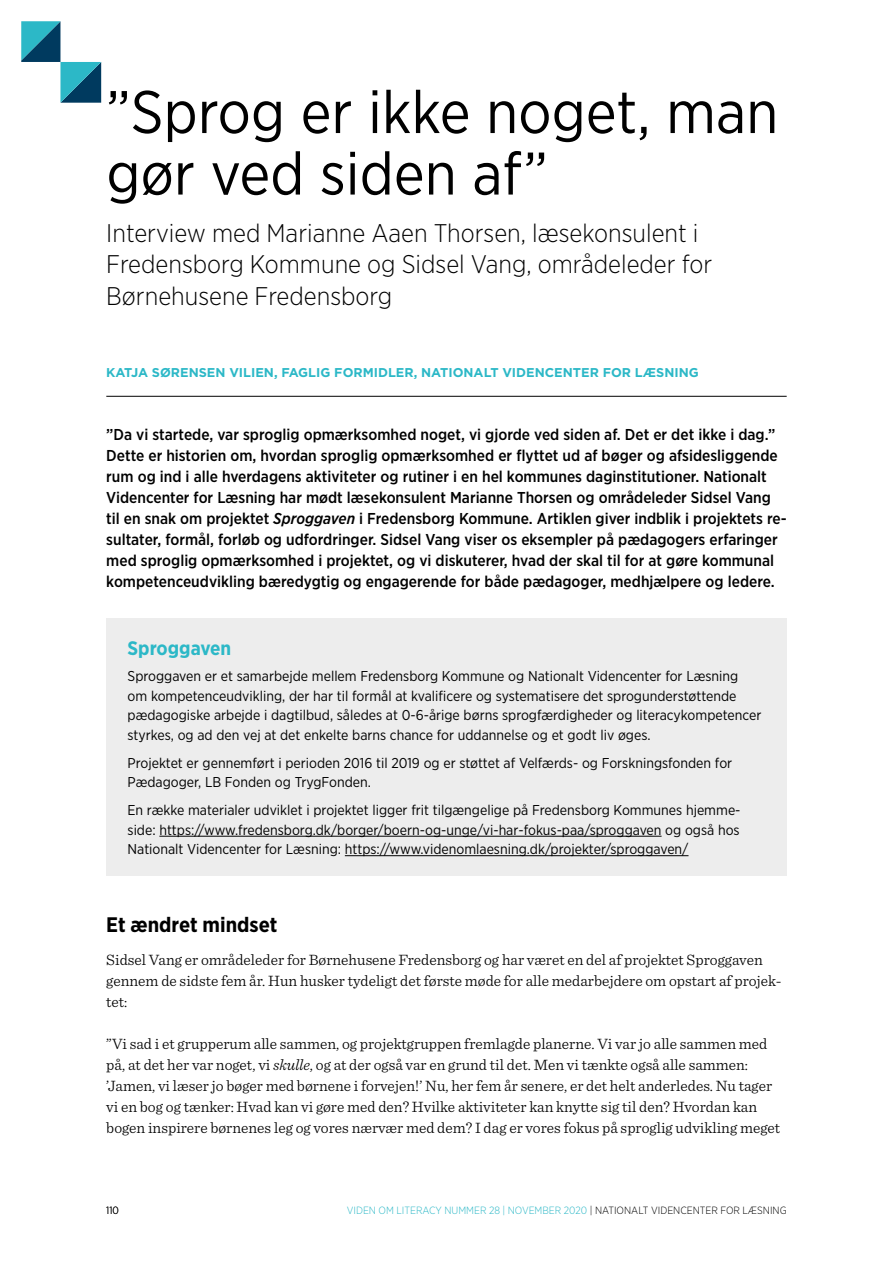
<style>
.page{position:relative;width:893px;height:1263px;background:#fff}
.page>*{position:absolute;margin:0;border:0;box-sizing:border-box;transform-origin:0 0}
.t1{font:60px/61.5px "Gotham Narrow";color:#000}
.t2{font:300 25.5px/31.5px "Gotham Narrow";color:#000}
.t3{font:700 21px "Gotham Narrow";color:#000}
.t4{font:700 19.5px "Gotham Narrow";color:#2cb8c7}
.t5{font:500 15.75px/21px "Gotham Narrow";color:#000}
.t6{font:300 15.75px/21px "Sentinel";color:#000}
.t7{font:14.25px/19.5px "Gotham Narrow";color:#000}
.t8{font:700 12.75px "Gotham";color:#2cb8c7}
.t9{font:300 10.5px "Gotham Narrow";color:#2cb8c7}
.t10{font:300 10.5px "Gotham Narrow";color:#000}
.s1{font-style:italic}
.s2{color:#000}
</style>
<div class="page">
<hr style="left:106px;top:396px;width:681px;height:1px;background:#000">
<div style="left:106px;top:618px;width:681px;height:257px;background:#ededed"></div>
<hr style="left:159px;top:836px;width:503px;height:1px;background:#000">
<hr style="left:345px;top:855px;width:343px;height:1px;background:#000">
<svg style="left:21px;top:21px;width:80px;height:82px"></svg>
<h1 class="t1" style="left:106px;top:80px;width:673px">”Sprog er ikke noget, man gør ved siden af”</h1>
<h2 class="t2" style="left:106px;top:216px;width:607px">Interview med Marianne Aaen Thorsen, læsekonsulent i<br>Fredensborg Kommune og Sidsel Vang, områdeleder for<br>Børnehusene Fredensborg</h2>
<p class="t8" style="left:106px;top:365px;width:594px">KATJA SØRENSEN VILIEN, FAGLIG FORMIDLER, NATIONALT VIDENCENTER FOR LÆSNING</p>
<p class="t5" style="left:106px;top:424px;width:682px">”Da vi startede, var sproglig opmærksomhed noget, vi gjorde ved siden af. Det er det ikke i dag.” Dette er historien om, hvordan sproglig opmærksomhed er flyttet ud af bøger og afsidesliggende rum og ind i alle hverdagens aktiviteter og rutiner i en hel kommunes daginstitutioner. Nationalt Videncenter for Læsning har mødt læsekonsulent Marianne Thorsen og områdeleder Sidsel Vang til en snak om projektet <span class="s1">Sproggaven</span> i Fredensborg Kommune. Artiklen giver indblik i projektets re&shy;sultater, formål, forløb og udfordringer. Sidsel Vang viser os eksempler på pædagogers erfaringer med sproglig opmærksomhed i projektet, og vi diskuterer, hvad der skal til for at gøre kommunal kompetenceudvikling bæredygtig og engagerende for både pædagoger, medhjælpere og ledere.</p>
<h3 class="t4" style="left:128px;top:636px;width:105px">Sproggaven</h3>
<p class="t7" style="left:128px;top:666px;width:635px">Sproggaven er et samarbejde mellem Fredensborg Kommune og Nationalt Videncenter for Læsning om kompetenceudvikling, der har til formål at kvalificere og systematisere det sprogunderstøttende pædagogiske arbejde i dagtilbud, således at 0-6-årige børns sprogfærdigheder og literacykompetencer styrkes, og ad den vej at det enkelte barns chance for uddannelse og et godt liv øges.</p>
<p class="t7" style="left:128px;top:753px;width:606px">Projektet er gennemført i perioden 2016 til 2019 og er støttet af Velfærds- og Forskningsfonden for<br>Pædagoger, LB Fonden og TrygFonden.</p>
<p class="t7" style="left:128px;top:800px;width:614px;text-align:justify">En række materialer udviklet i projektet ligger frit tilgængelige på Fredensborg Kommunes hjemme&shy;side: https://www.fredensborg.dk/borger/boern-og-unge/vi-har-fokus-paa/sproggaven og også hos Nationalt Videncenter for Læsning: https://www.videnomlaesning.dk/projekter/sproggaven/</p>
<h3 class="t3" style="left:106px;top:911px;width:173px">Et ændret mindset</h3>
<p class="t6" style="left:106px;top:948px;width:677px">Sidsel Vang er områdeleder for Børnehusene Fredensborg og har været en del af projektet Sproggaven gennem de sidste fem år. Hun husker tydeligt det første møde for alle medarbejdere om opstart af projek&shy;tet:</p>
<p class="t6" style="left:106px;top:1032px;width:675px">”Vi sad i et grupperum alle sammen, og projektgruppen fremlagde planerne. Vi var jo alle sammen med på, at det her var noget, vi <span class="s1">skulle</span>, og at der også var en grund til det. Men vi tænkte også alle sammen: ’Jamen, vi læser jo bøger med børnene i forvejen!’ Nu, her fem år senere, er det helt anderledes. Nu tager vi en bog og tænker: Hvad kan vi gøre med den? Hvilke aktiviteter kan knytte sig til den? Hvordan kan bogen inspirere børnenes leg og vores nærvær med dem? I dag er vores fokus på sproglig udvikling meget</p>
<p class="t10" style="left:106px;top:1204px;width:14px">110</p>
<p class="t9" style="left:347px;top:1204px;width:441px">VIDEN OM LITERACY NUMMER 28 | NOVEMBER 2020 <span class="s2">| NATIONALT VIDENCENTER FOR LÆSNING</span></p>
</div>
